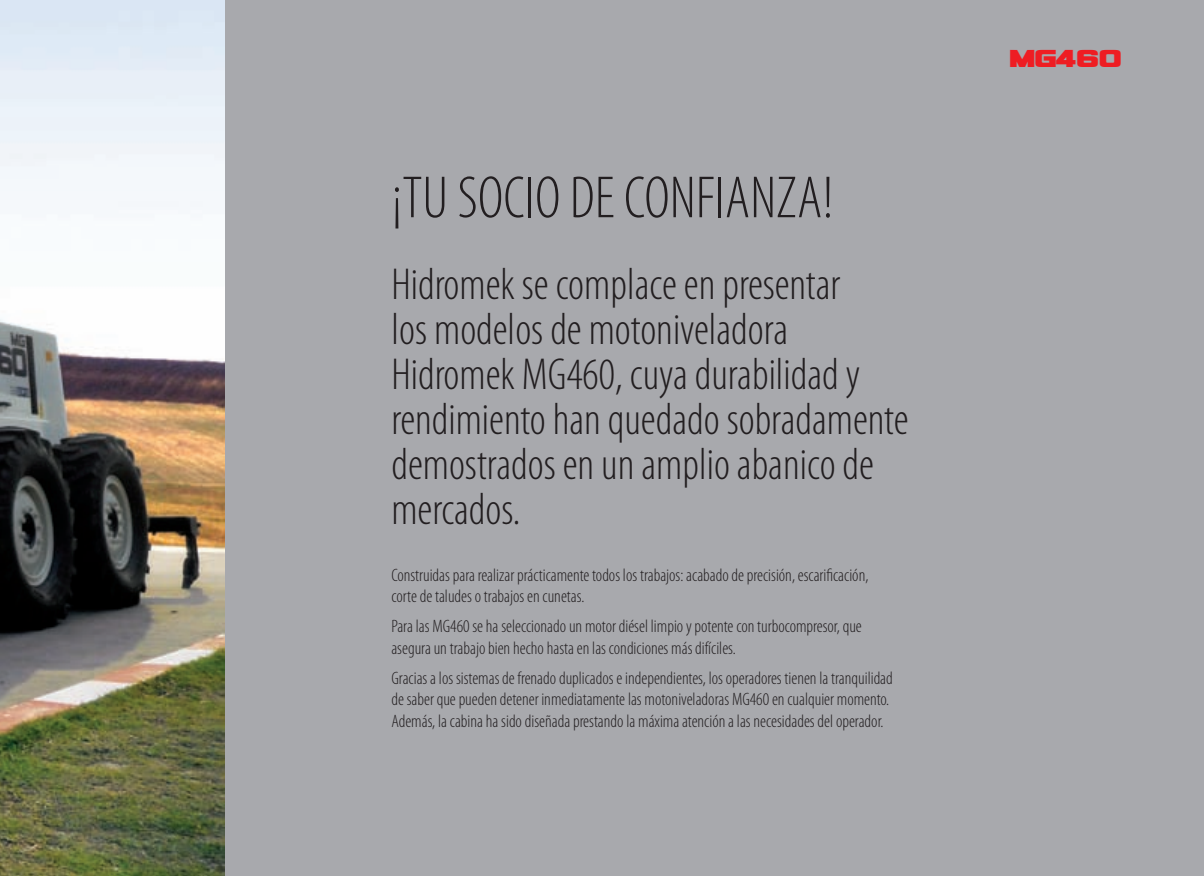
<style>
.page{position:relative;width:1204px;height:876px;background:#fff}
.page>*{position:absolute;margin:0;border:0;box-sizing:border-box;transform-origin:0 0}
.t1{font:300 condensed 60px "Myriad Pro";color:#221e20}
.t2{font:300 condensed 45px/45px "Myriad Pro";color:#221e20}
.t3{font:34.2px "Vipnagorgialla";color:#ee1d23}
.t4{font:300 condensed 18px/21.6px "Myriad Pro";color:#221e20}
</style>
<div class="page">
<div style="left:0;top:0;width:1203px;height:876px;background:#a8a9ad"></div>
<img style="left:0;top:0;width:224px;height:876px">
<h1 class="t1" style="left:391px;top:165px;width:443px">¡TU SOCIO DE CONFIANZA!</h1>
<h2 class="t2" style="left:391px;top:263px;width:518px">Hidromek se complace en presentar<br>los modelos de motoniveladora<br>Hidromek MG460, cuya durabilidad y rendimiento han quedado sobradamente demostrados en un amplio abanico de mercados.</h2>
<p class="t4" style="left:391px;top:564px;width:478px">Construidas para realizar prácticamente todos los trabajos: acabado de precisión, escarificación, corte de taludes o trabajos en cunetas.</p>
<p class="t4" style="left:391px;top:616px;width:472px">Para las MG460 se ha seleccionado un motor diésel limpio y potente con turbocompresor, que asegura un trabajo bien hecho hasta en las condiciones más difíciles.</p>
<p class="t4" style="left:391px;top:667px;width:503px">Gracias a los sistemas de frenado duplicados e independientes, los operadores tienen la tranquilidad de saber que pueden detener inmediatamente las motoniveladoras MG460 en cualquier momento.<br>Además, la cabina ha sido diseñada prestando la máxima atención a las necesidades del operador.</p>
<h3 class="t3" style="left:1009px;top:43px;width:114px">MG460</h3>
</div>
